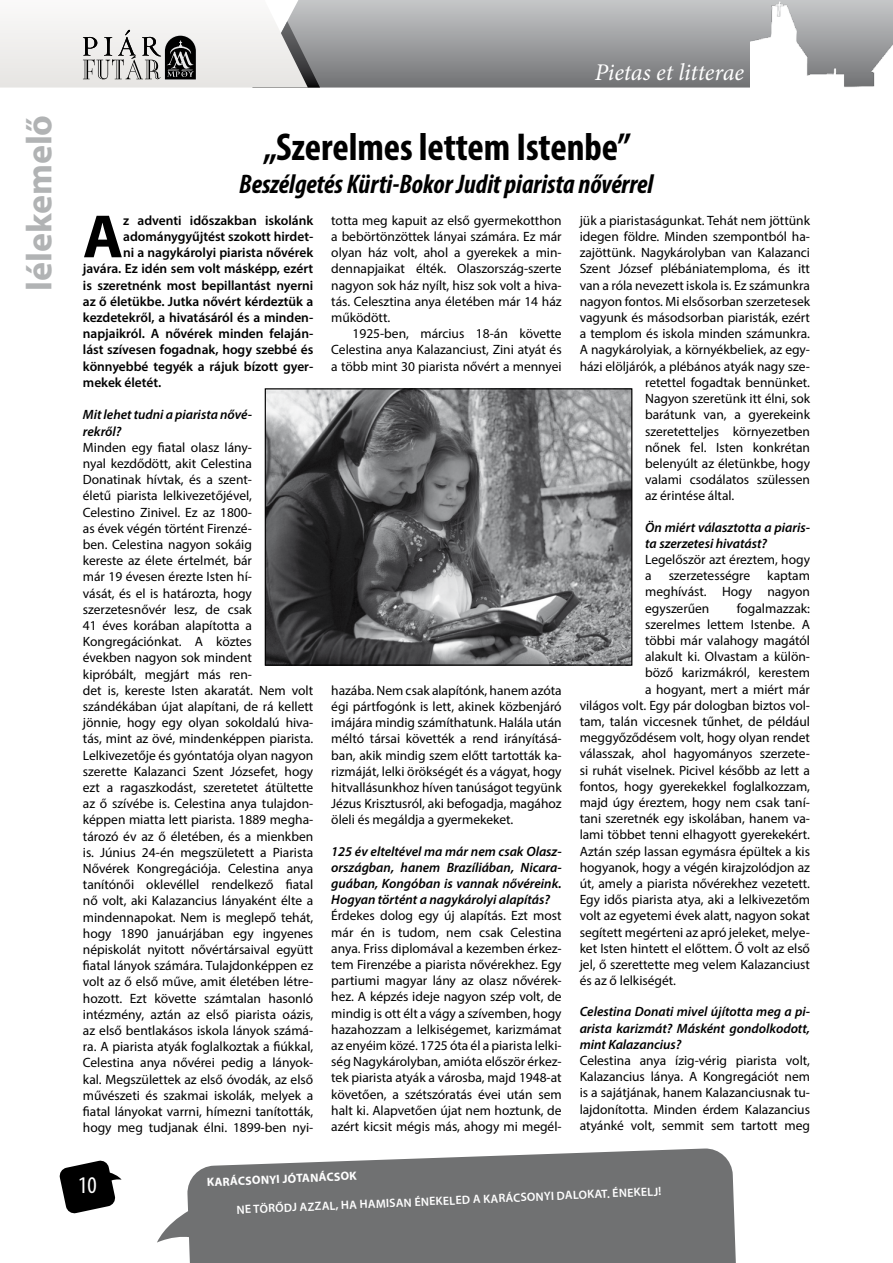
<style>
.page{position:relative;width:893px;height:1263px;background:#fff}
.page>*{position:absolute;margin:0;border:0;box-sizing:border-box;transform-origin:0 0}
.t1{font:700 61.5px "Myriad Pro";color:#000}
.t2{font:700 condensed 39px "Myriad Pro";color:#000}
.t3{font:700 36px "Myriad Pro";color:#b1b3b4}
.t4{font:italic 700 condensed 27px "Myriad Pro";color:#000}
.t5{font:italic 24px "Minion Pro";letter-spacing:-.005em;color:#fff}
.t6{font:condensed 24px "Myriad Pro";color:#fff}
.t7{font:13.5px/16.2px "Myriad Pro";color:#000;text-align:justify}
.t8{font:600 13.5px "Myriad Pro";color:#000}
.t9{font:italic 600 13.5px/16.2px "Myriad Pro";color:#000}
.t10{font:600 12px "Myriad Pro";color:#fff}
.t11{font:700 12px "Myriad Pro";color:#fff}
</style>
<div class="page">
<svg style="left:320px;top:0;width:572px;height:88px;background:#9c9e9f"></svg>
<svg style="left:157px;top:1148px;width:579px;height:115px;background:#828384"></svg>
<svg style="left:59px;top:1160px;width:63px;height:54px"></svg>
<svg style="left:0;top:0;width:320px;height:88px"></svg>
<img style="left:751px;top:2px;width:142px;height:86px">
<img style="left:267px;top:390px;width:363px;height:274px">
<div style="left:265px;top:388px;width:367px;height:278px;border:1px solid #000"></div>
<h3 class="t3" style="left:16px;top:291px;width:178px;rotate:-90deg">lélekemelő</h3>
<h3 class="t5" style="left:595px;top:56px;width:151px">Pietas et litterae</h3>
<h2 class="t2" style="left:263px;top:123px;width:369px">„Szerelmes lettem Istenbe”</h2>
<h3 class="t4" style="left:239px;top:167px;width:416px">Beszélgetés Kürti-Bokor Judit piarista nővérrel</h3>
<h1 class="t1" style="left:83px;top:196px;width:42px">A</h1>
<p class="t8" style="left:123px;top:212px;width:192px">z adventi időszakban iskolánk</p>
<p class="t8" style="left:123px;top:228px;width:192px">adománygyűjtést szokott hirdet-</p>
<p class="t8" style="left:123px;top:244px;width:192px">ni a nagykárolyi piarista nővérek</p>
<p class="t8" style="left:83px;top:260px;width:232px">javára. Ez idén sem volt másképp, ezért</p>
<p class="t8" style="left:83px;top:277px;width:232px">is szeretnénk most bepillantást nyerni</p>
<p class="t8" style="left:83px;top:293px;width:232px">az ő életükbe. Jutka nővért kérdeztük a</p>
<p class="t8" style="left:83px;top:309px;width:232px">kezdetekről, a hivatásáról és a minden-</p>
<p class="t8" style="left:83px;top:325px;width:232px">napjaikról. A nővérek minden felaján-</p>
<p class="t8" style="left:83px;top:341px;width:232px">lást szívesen fogadnak, hogy szebbé és</p>
<p class="t8" style="left:83px;top:358px;width:232px">könnyebbé tegyék a rájuk bízott gyer-</p>
<p class="t8" style="left:83px;top:374px;width:80px">mekek életét.</p>
<p class="t9" style="left:83px;top:406px;width:171px">Mit lehet tudni a piarista nővé&shy;rekről?</p>
<p class="t7" style="left:83px;top:439px;width:232px;text-align:left">Minden egy fiatal olasz lán -<br>nyal kezdődött, akit Celestina Donatinak hívtak, és a szent-<br>életű piarista lelkivezetőjével,<br>Celestino Zinivel. Ez az 1800-<br>as évek végén történt Firenzé-<br>ben. Celestina nagyon sokáig<br>kereste az élete értelmét, bár<br>már 19 évesen érezte Isten hí-<br>vását, és el is határozta, hogy szerzetesnővér lesz, de csak<br>41 éves korában alapította a Kongregációnkat. A köztes<br>években nagyon sok mindent<br>kipróbált, megjárt más ren-<br>det is, kereste Isten akaratát. Nem volt szándékában újat alapítani, de rá kellett jönnie, hogy egy olyan sokoldalú hiva&shy;tás, mint az övé, mindenképpen piarista.<br>Lelkivezetője és gyóntatója olyan nagyon szerette Kalazanci Szent Józsefet, hogy ezt a ragaszkodást, szeretetet átültette az ő szívébe is. Celestina anya tulajdon&shy;képpen miatta lett piarista. 1889 megha&shy;tározó év az ő életében, és a mienkben is. Június 24-én megszületett a Piarista Nővérek Kongregációja. Celestina anya tanítónői oklevéllel rendelkező fiatal nő volt, aki Kalazancius lányaként élte a mindennapokat. Nem is meglepő tehát, hogy 1890 januárjában egy ingyenes népiskolát nyitott nővértársaival együtt fiatal lányok számára. Tulajdonképpen ez volt az ő első műve, amit életében létre&shy;hozott. Ezt követte számtalan hasonló intézmény, aztán az első piarista oázis, az első bentlakásos iskola lányok számá&shy;ra. A piarista atyák foglalkoztak a fiúkkal, Celestina anya nővérei pedig a lányok&shy;kal. Megszülettek az első óvodák, az első művészeti és szakmai iskolák, melyek a fiatal lányokat varrni, hímezni tanították, hogy meg tudjanak élni. 1899-ben nyi-</p>
<p class="t7" style="left:331px;top:212px;width:232px">totta meg kapuit az első gyermekotthon a bebörtönzöttek lányai számára. Ez már olyan ház volt, ahol a gyerekek a min&shy;dennapjaikat élték. Olaszország-szerte nagyon sok ház nyílt, hisz sok volt a hiva&shy;tás. Celesztina anya életében már 14 ház működött.</p>
<p class="t7" style="left:331px;top:325px;width:232px;text-indent:21px">1925-ben, március 18-án követte Celestina anya Kalazanciust, Zini atyát és a több mint 30 piarista nővért a mennyei</p>
<p class="t7" style="left:331px;top:682px;width:232px">hazába. Nem csak alapítónk, hanem azóta égi pártfogónk is lett, akinek közbenjáró imájára mindig számíthatunk. Halála után méltó társai követték a rend irányításá&shy;ban, akik mindig szem előtt tartották ka&shy;rizmáját, lelki örökségét és a vágyat, hogy hitvallásunkhoz híven tanúságot tegyünk Jézus Krisztusról, aki befogadja, magához öleli és megáldja a gyermekeket.</p>
<p class="t9" style="left:331px;top:842px;width:232px;text-align:justify">125 év elteltével ma már nem csak Olasz&shy;országban, hanem Brazíliában, Nicara&shy;guában, Kongóban is vannak nővéreink.<br>Hogyan történt a nagykárolyi alapítás?</p>
<p class="t7" style="left:331px;top:907px;width:232px">Érdekes dolog egy új alapítás. Ezt most már én is tudom, nem csak Celestina anya. Friss diplomával a kezemben érkez&shy;tem Firenzébe a piarista nővérekhez. Egy partiumi magyar lány az olasz nővérek&shy;hez. A képzés ideje nagyon szép volt, de mindig is ott élt a vágy a szívemben, hogy hazahozzam a lelkiségemet, karizmámat az enyéim közé. 1725 óta él a piarista lelki&shy;ség Nagykárolyban, amióta először érkez&shy;tek piarista atyák a városba, majd 1948-at követően, a szétszóratás évei után sem halt ki. Alapvetően újat nem hoztunk, de azért kicsit mégis más, ahogy mi megél-</p>
<p class="t7" style="left:580px;top:212px;width:232px">jük a piaristaságunkat. Tehát nem jöttünk</p>
<p class="t7" style="left:580px;top:228px;width:232px">idegen földre. Minden szempontból ha-</p>
<p class="t7" style="left:580px;top:244px;width:232px">zajöttünk. Nagykárolyban van Kalazanci</p>
<p class="t7" style="left:580px;top:261px;width:232px">Szent József plébániatemploma, és itt</p>
<p class="t7" style="left:580px;top:277px;width:232px">van a róla nevezett iskola is. Ez számunkra</p>
<p class="t7" style="left:580px;top:293px;width:232px">nagyon fontos. Mi elsősorban szerzetesek</p>
<p class="t7" style="left:580px;top:309px;width:232px">vagyunk és másodsorban piaristák, ezért</p>
<p class="t7" style="left:580px;top:325px;width:232px">a templom és iskola minden számunkra.</p>
<p class="t7" style="left:580px;top:342px;width:232px">A nagykárolyiak, a környékbeliek, az egy-</p>
<p class="t7" style="left:580px;top:358px;width:232px">házi elöljárók, a plébános atyák nagy sze-</p>
<p class="t7" style="left:645px;top:374px;width:166px">retettel fogadtak bennünket.</p>
<p class="t7" style="left:645px;top:390px;width:166px">Nagyon szeretünk itt élni, sok</p>
<p class="t7" style="left:645px;top:406px;width:166px">barátunk van, a gyerekeink</p>
<p class="t7" style="left:645px;top:423px;width:166px">szeretetteljes környezetben</p>
<p class="t7" style="left:645px;top:439px;width:166px">nőnek fel. Isten konkrétan</p>
<p class="t7" style="left:645px;top:455px;width:166px">belenyúlt az életünkbe, hogy</p>
<p class="t7" style="left:645px;top:471px;width:166px">valami csodálatos szülessen</p>
<p class="t7" style="left:645px;top:487px;width:91px">az érintése által.</p>
<p class="t9" style="left:645px;top:518px;width:166px">Ön miért választotta a piaris&shy;ta szerzetesi hivatást?</p>
<p class="t7" style="left:645px;top:551px;width:166px">Legelőször azt éreztem, hogy a</p>
<p class="t7" style="left:645px;top:567px;width:166px;text-indent:122px">kaptam meghívást. Hogy nagyon egyszerűen</p>
<p class="t7" style="left:669px;top:567px;width:83px">szerzetességre</p>
<p class="t7" style="left:737px;top:600px;width:75px">fogalmazzak:</p>
<p class="t7" style="left:645px;top:616px;width:166px">szerelmes lettem Istenbe. A</p>
<p class="t7" style="left:645px;top:632px;width:166px">többi már valahogy magától</p>
<p class="t7" style="left:645px;top:648px;width:166px">alakult ki. Olvastam a külön-</p>
<p class="t7" style="left:645px;top:664px;width:166px">böző karizmákról, kerestem</p>
<p class="t7" style="left:645px;top:681px;width:166px">a hogyant, mert a miért már</p>
<p class="t7" style="left:580px;top:697px;width:232px">világos volt. Egy pár dologban biztos vol-</p>
<p class="t7" style="left:580px;top:713px;width:232px">tam, talán viccesnek tűnhet, de például</p>
<p class="t7" style="left:580px;top:729px;width:232px">meggyőződésem volt, hogy olyan rendet</p>
<p class="t7" style="left:580px;top:745px;width:232px">válasszak, ahol hagyományos szerzete-</p>
<p class="t7" style="left:580px;top:762px;width:232px">si ruhát viselnek. Picivel később az lett a</p>
<p class="t7" style="left:580px;top:778px;width:232px">fontos, hogy gyerekekkel foglalkozzam,</p>
<p class="t7" style="left:580px;top:794px;width:232px">majd úgy éreztem, hogy nem csak taní-</p>
<p class="t7" style="left:580px;top:810px;width:232px">tani szeretnék egy iskolában, hanem va-</p>
<p class="t7" style="left:580px;top:826px;width:232px">lami többet tenni elhagyott gyerekekért.</p>
<p class="t7" style="left:580px;top:843px;width:232px">Aztán szép lassan egymásra épültek a kis</p>
<p class="t7" style="left:580px;top:859px;width:232px">hogyanok, hogy a végén kirajzolódjon az</p>
<p class="t7" style="left:580px;top:875px;width:232px">út, amely a piarista nővérekhez vezetett.</p>
<p class="t7" style="left:580px;top:891px;width:232px">Egy idős piarista atya, aki a lelkivezetőm</p>
<p class="t7" style="left:580px;top:907px;width:232px">volt az egyetemi évek alatt, nagyon sokat</p>
<p class="t7" style="left:580px;top:924px;width:232px">segített megérteni az apró jeleket, melye-</p>
<p class="t7" style="left:580px;top:940px;width:232px">ket Isten hintett el előttem. Ő volt az első</p>
<p class="t7" style="left:580px;top:956px;width:232px">jel, ő szerettette meg velem Kalazanciust</p>
<p class="t7" style="left:580px;top:972px;width:98px">és az ő lelkiségét.</p>
<p class="t9" style="left:580px;top:1003px;width:232px;text-align:justify">Celestina Donati mivel újította meg a pi&shy;arista karizmát? Másként gondolkodott, mint Kalazancius?</p>
<p class="t7" style="left:580px;top:1052px;width:232px">Celestina anya ízig-vérig piarista volt, Kalazancius lánya. A Kongregációt nem is a sajátjának, hanem Kalazanciusnak tu&shy;lajdonította. Minden érdem Kalazancius atyánké volt, semmit sem tartott meg</p>
<h3 class="t6" style="left:78px;top:1170px;width:20px">10</h3>
<p class="t11" style="left:206px;top:1175px;width:151px;rotate:-3deg">Karácsonyi jótan ácsok</p>
<p class="t10" style="left:236px;top:1204px;width:427px;rotate:-3deg">Ne törődj azzal, ha hamisan énekeled a karácsonyi dalokat. Énekelj!</p>
</div>
